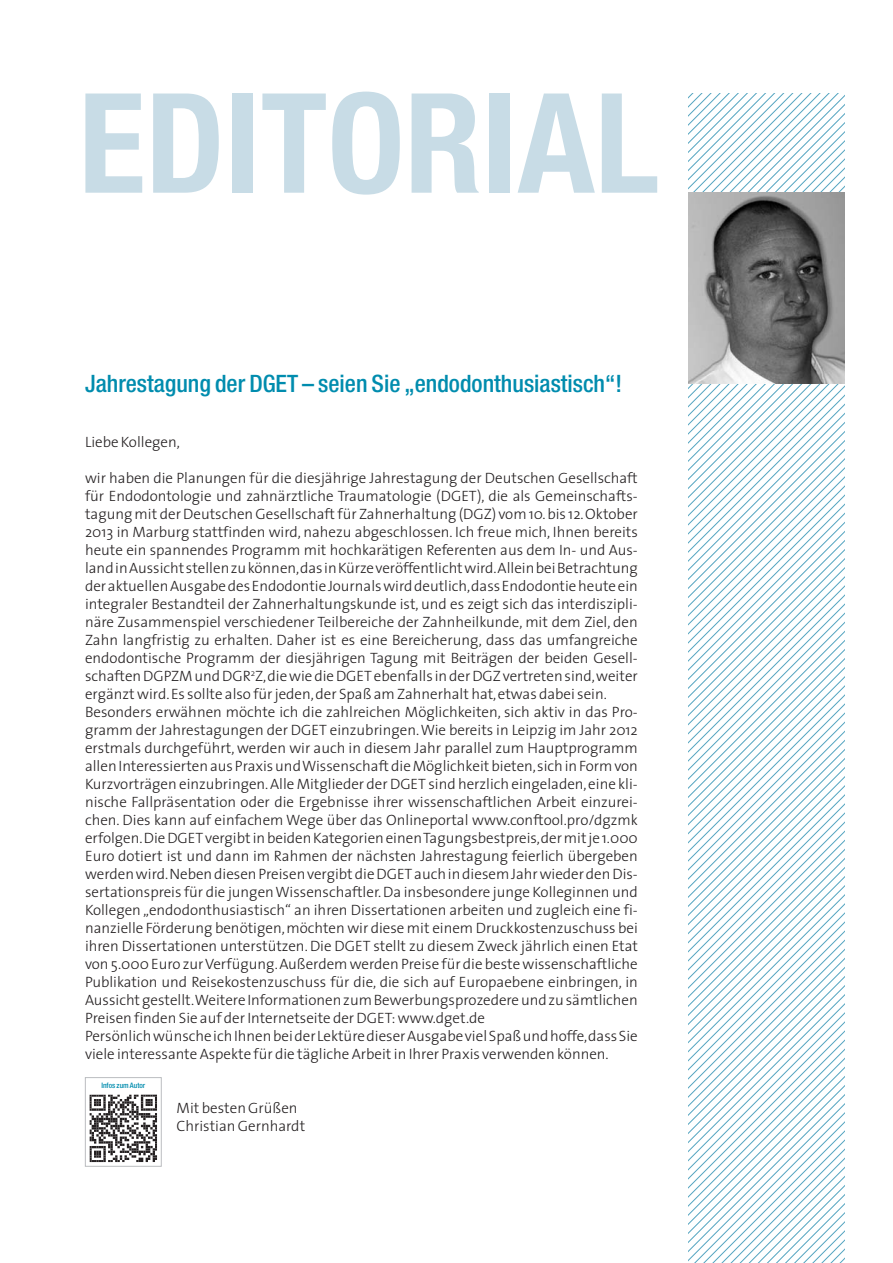
<style>
.page{position:relative;width:893px;height:1263px;background:#fff}
.page>*{position:absolute;margin:0;border:0;box-sizing:border-box;transform-origin:0 0}
.t1{font:700 condensed 138.9px "Helvetica Neue";color:#c8dce6}
.t2{font:500 condensed 24px "Helvetica Neue";color:#008cae}
.t3{font:300 15px/18px "The Sans";color:#231f20}
.t4{font:500 condensed 7.5px "Helvetica Neue";color:#008cae}
</style>
<div class="page">
<svg style="left:692px;top:94px;width:5px;height:1169px"></svg>
<svg style="left:697px;top:94px;width:5px;height:1168px"></svg>
<svg style="left:702px;top:96px;width:5px;height:1167px"></svg>
<svg style="left:707px;top:94px;width:5px;height:1167px"></svg>
<svg style="left:712px;top:95px;width:5px;height:1168px"></svg>
<svg style="left:717px;top:94px;width:5px;height:1169px"></svg>
<svg style="left:722px;top:94px;width:5px;height:1169px"></svg>
<svg style="left:727px;top:94px;width:5px;height:1169px"></svg>
<svg style="left:732px;top:94px;width:5px;height:1169px"></svg>
<svg style="left:737px;top:94px;width:5px;height:1169px"></svg>
<svg style="left:742px;top:94px;width:5px;height:1168px"></svg>
<svg style="left:747px;top:97px;width:5px;height:1166px"></svg>
<svg style="left:752px;top:94px;width:5px;height:1167px"></svg>
<svg style="left:757px;top:96px;width:5px;height:1167px"></svg>
<svg style="left:762px;top:94px;width:5px;height:1166px"></svg>
<svg style="left:767px;top:95px;width:5px;height:1168px"></svg>
<svg style="left:772px;top:94px;width:5px;height:1169px"></svg>
<svg style="left:777px;top:94px;width:5px;height:1169px"></svg>
<svg style="left:782px;top:94px;width:5px;height:1169px"></svg>
<svg style="left:787px;top:94px;width:5px;height:1168px"></svg>
<svg style="left:792px;top:94px;width:5px;height:1169px"></svg>
<svg style="left:797px;top:94px;width:5px;height:1168px"></svg>
<svg style="left:802px;top:96px;width:5px;height:1167px"></svg>
<svg style="left:807px;top:94px;width:37px;height:1169px"></svg>
<img style="left:689px;top:193px;width:155px;height:190px">
<div style="left:85px;top:1077px;width:77px;height:89px;border:1px solid #bbbdc0"></div>
<svg style="left:89px;top:1094px;width:68px;height:68px"></svg>
<h1 class="t1" style="left:78px;top:94px;width:582px">EDITORIAL</h1>
<h2 class="t2" style="left:85px;top:375px;width:538px">Jahrestagung der DGET – seien Sie „endodonthusiastisch“!</h2>
<p class="t3" style="left:85px;top:434px;width:96px">Liebe Kollegen,</p>
<p class="t3" style="left:85px;top:470px;width:554px">wir haben die Planungen für die diesjährige Jahrestagung der Deutschen Gesellschaft für Endodontologie und zahnärztliche Traumatologie (DGET), die als Gemeinschafts - tagung mit der Deutschen Gesellschaft für Zahnerhaltung (DGZ) vom 10. bis 12. Oktober 2013 in Marburg stattfinden wird, nahezu abgeschlossen. Ich freue mich, Ihnen bereits heute ein spannendes Programm mit hochkarätigen Referenten aus dem In- und Aus&shy;land in Aussicht stellen zu können, das in Kürze veröffentlicht wird. Allein bei Betrachtung der aktuellen Ausgabe des Endodontie Journals wird deutlich, dass Endodontie heute ein integraler Bestandteil der Zahnerhaltungskunde ist, und es zeigt sich das interdiszipli&shy;näre Zusammenspiel verschiedener Teilbereiche der Zahnheilkunde, mit dem Ziel, den Zahn langfristig zu erhalten. Daher ist es eine Bereicherung, dass das umfangreiche endodontische Programm der diesjährigen Tagung mit Beiträgen der beiden Gesell&shy;schaften DGPZM und DGR<sup>2</sup>Z, die wie die DGET ebenfalls in der DGZ vertreten sind, weiter ergänzt wird. Es sollte also für jeden, der Spaß am Zahnerhalt hat, etwas dabei sein.<br>Besonders erwähnen möchte ich die zahlreichen Möglichkeiten, sich aktiv in das Pro&shy;gramm der Jahrestagungen der DGET einzubringen. Wie bereits in Leipzig im Jahr 2012 erstmals durchgeführt, werden wir auch in diesem Jahr parallel zum Hauptprogramm allen Interessierten aus Praxis und Wissenschaft die Möglichkeit bieten, sich in Form von Kurzvorträgen einzubringen. Alle Mitglieder der DGET sind herzlich eingeladen, eine kli&shy;nische Fallpräsentation oder die Ergebnisse ihrer wissenschaftlichen Arbeit einzurei&shy;chen. Dies kann auf einfachem Wege über das Onlineportal www.conftool.pro/dgzmk erfolgen. Die DGET vergibt in beiden Kategorien einen Tagungsbestpreis, der mit je 1.000<br>Euro dotiert ist und dann im Rahmen der nächsten Jahrestagung feierlich übergeben werden wird. Neben diesen Preisen vergibt die DGET auch in diesem Jahr wieder den Dis&shy;sertationspreis für die jungen Wissenschaftler. Da insbesondere junge Kolleginnen und Kollegen „endodonthusiastisch“ an ihren Dissertationen arbeiten und zugleich eine fi&shy;nanzielle Förderung benötigen, möchten wir diese mit einem Druckkostenzuschuss bei ihren Dissertationen unterstützen. Die DGET stellt zu diesem Zweck jährlich einen Etat von 5.000 Euro zur Verfügung. Außerdem werden Preise für die beste wissenschaftliche Publikation und Reisekostenzuschuss für die, die sich auf Europaebene einbringen, in Aussicht gestellt. Weitere Informationen zum Bewerbungsprozedere und zu sämtlichen Preisen finden Sie auf der Internetseite der DGET: www.dget.de<br>Persönlich wünsche ich Ihnen bei der Lektüre dieser Ausgabe viel Spaß und hoffe, dass Sie viele interessante Aspekte für die tägliche Arbeit in Ihrer Praxis verwenden können.</p>
<p class="t3" style="left:177px;top:1100px;width:130px">Mit besten Grüßen<br>Christian Gernhardt</p>
<p class="t4" style="left:101px;top:1082px;width:45px">Infos zum Autor</p>
</div>
